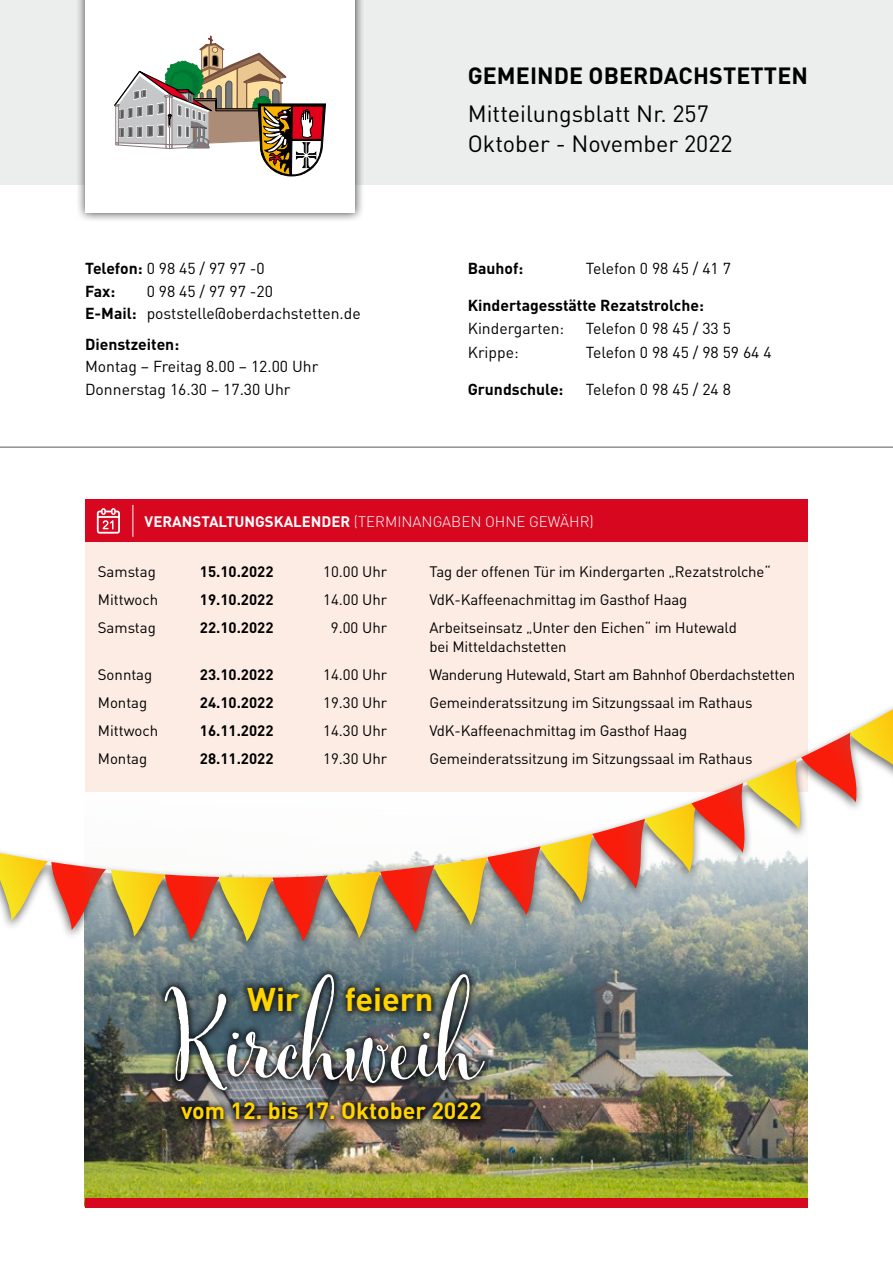
<style>
.page{position:relative;width:893px;height:1263px;background:#fff}
.page>*{position:absolute;margin:0;border:0;box-sizing:border-box;transform-origin:0 0}
.t1{font:700 123.6px "Cantoni Pro";color:#fff}
.t2{font:700 32.4px "DIN Pro";color:#ffd400}
.t3{font:23.25px/30px "DIN Pro";color:#000}
.t4{font:700 23.25px "DIN Pro";letter-spacing:.005em;color:#000}
.t5{font:700 23.1px "DIN Pro";color:#ffd400}
.t6{font:15.75px/22.4px "DIN Pro";color:#000}
.t7{font:700 15.75px/22.4px "DIN Pro";color:#000}
.t8{font:15px/19.5px "DIN Pro";letter-spacing:-.01em;color:#000}
.t9{font:700 15px "DIN Pro";color:#000}
.t10{font:300 15px "DIN Pro";color:#fff}
.s1{font-weight:400}
.s2{font-weight:700}
</style>
<div class="page">
<div style="left:0;top:0;width:893px;height:185px;background:#eceded"></div>
<div style="left:75px;top:0;width:289px;height:222px;background:#000;opacity:.75"></div>
<div style="left:85px;top:0;width:270px;height:213px;background:#fff"></div>
<svg style="left:114px;top:36px;width:212px;height:141px"></svg>
<hr style="left:0;top:447px;width:893px;height:1px;background:#58585a">
<div style="left:85px;top:500px;width:723px;height:292px;background:#fcece4"></div>
<div style="left:85px;top:500px;width:723px;height:42px;background:#d70720"></div>
<hr style="left:133px;top:505px;width:1px;height:32px;background:#fff">
<svg style="left:97px;top:508px;width:23px;height:26px"></svg>
<img style="left:85px;top:953px;width:723px;height:245px">
<div style="left:0;top:698px;width:893px;height:255px;background:#000;opacity:.6"></div>
<svg style="left:0;top:709px;width:893px;height:233px"></svg>
<div style="left:157px;top:966px;width:335px;height:132px;background:#000;opacity:.75"></div>
<div style="left:85px;top:1198px;width:723px;height:10px;background:#d70720"></div>
<div style="left:239px;top:979px;width:200px;height:40px;background:#000;opacity:.75"></div>
<div style="left:174px;top:1095px;width:314px;height:33px;background:#000;opacity:.75"></div>
<p class="t7" style="left:85px;top:257px;width:181px">Telefon: <span class="s1">0 98 45 / 97 97 -0<br></span>Fax:</p>
<p class="t6" style="left:85px;top:279px;width:277px;text-indent:62px">0 98 45 / 97 97 -20<br><span class="s2">E-Mail:</span> poststelle@oberdachstetten.de</p>
<p class="t7" style="left:85px;top:332px;width:96px">Dienstzeiten:</p>
<p class="t6" style="left:85px;top:355px;width:235px">Montag – Freitag 8.00 – 12.00 Uhr<br>Donnerstag 16.30 – 17.30 Uhr</p>
<h3 class="t4" style="left:468px;top:60px;width:342px">GEMEINDE OBERDACHSTETTEN</h3>
<h3 class="t3" style="left:468px;top:98px;width:266px">Mitteilungsblatt Nr. 257<br>Oktober - November 2022</h3>
<p class="t7" style="left:468px;top:257px;width:57px">Bauhof:</p>
<p class="t6" style="left:586px;top:257px;width:147px">Telefon 0 98 45 / 41 7</p>
<p class="t7" style="left:468px;top:293px;width:238px">Kindertagesstätte Rezatstrolche:</p>
<p class="t6" style="left:468px;top:317px;width:98px">Kindergarten:</p>
<p class="t6" style="left:586px;top:317px;width:147px">Telefon 0 98 45 / 33 5</p>
<p class="t6" style="left:468px;top:341px;width:53px">Krippe:</p>
<p class="t6" style="left:586px;top:341px;width:187px">Telefon 0 98 45 / 98 59 64 4</p>
<p class="t7" style="left:468px;top:377px;width:97px">Grundschule:</p>
<p class="t6" style="left:586px;top:377px;width:147px">Telefon 0 98 45 / 24 8</p>
<p class="t10" style="left:145px;top:511px;width:451px"><span class="s2">VERANSTALTUNGSKALENDER</span> (TERMINANGABEN OHNE GEWÄHR)</p>
<p class="t8" style="left:98px;top:561px;width:60px">Samstag</p>
<p class="t9" style="left:200px;top:561px;width:75px">15.10.2022</p>
<p class="t8" style="left:323px;top:561px;width:66px">10.00 Uhr</p>
<p class="t8" style="left:429px;top:561px;width:343px">Tag der offenen Tür im Kindergarten „Rezatstrolche“</p>
<p class="t8" style="left:98px;top:589px;width:62px">Mittwoch</p>
<p class="t9" style="left:200px;top:589px;width:75px">19.10.2022</p>
<p class="t8" style="left:323px;top:589px;width:66px">14.00 Uhr</p>
<p class="t8" style="left:429px;top:589px;width:259px">VdK-Kaffeenachmittag im Gasthof Haag</p>
<p class="t8" style="left:98px;top:617px;width:60px">Samstag</p>
<p class="t9" style="left:200px;top:617px;width:75px">22.10.2022</p>
<p class="t8" style="left:331px;top:617px;width:58px">9.00 Uhr</p>
<p class="t8" style="left:429px;top:617px;width:309px">Arbeitseinsatz „Unter den Eichen“ im Hutewald bei Mitteldachstetten</p>
<p class="t8" style="left:98px;top:664px;width:56px">Sonntag</p>
<p class="t9" style="left:200px;top:664px;width:75px">23.10.2022</p>
<p class="t8" style="left:323px;top:664px;width:66px">14.00 Uhr</p>
<p class="t8" style="left:429px;top:664px;width:367px">Wanderung Hutewald, Start am Bahnhof Oberdachstetten</p>
<p class="t8" style="left:98px;top:692px;width:51px">Montag</p>
<p class="t9" style="left:200px;top:692px;width:75px">24.10.2022</p>
<p class="t8" style="left:323px;top:692px;width:66px">19.30 Uhr</p>
<p class="t8" style="left:429px;top:692px;width:324px">Gemeinderatssitzung im Sitzungssaal im Rathaus</p>
<p class="t8" style="left:98px;top:720px;width:62px">Mittwoch</p>
<p class="t9" style="left:200px;top:720px;width:75px">16.11.2022</p>
<p class="t8" style="left:323px;top:720px;width:66px">14.30 Uhr</p>
<p class="t8" style="left:429px;top:720px;width:259px">VdK-Kaffeenachmittag im Gasthof Haag</p>
<p class="t8" style="left:98px;top:748px;width:51px">Montag</p>
<p class="t9" style="left:200px;top:748px;width:75px">28.11.2022</p>
<p class="t8" style="left:323px;top:748px;width:66px">19.30 Uhr</p>
<p class="t8" style="left:429px;top:748px;width:324px">Gemeinderatssitzung im Sitzungssaal im Rathaus</p>
<h1 class="t1" style="left:169px;top:965px;width:313px">Kirchweih</h1>
<h2 class="t2" style="left:247px;top:977px;width:54px">Wir</h2>
<h2 class="t2" style="left:345px;top:977px;width:90px">feiern</h2>
<h3 class="t5" style="left:181px;top:1095px;width:302px">vom 12. bis 17. Oktober 2022</h3>
</div>
